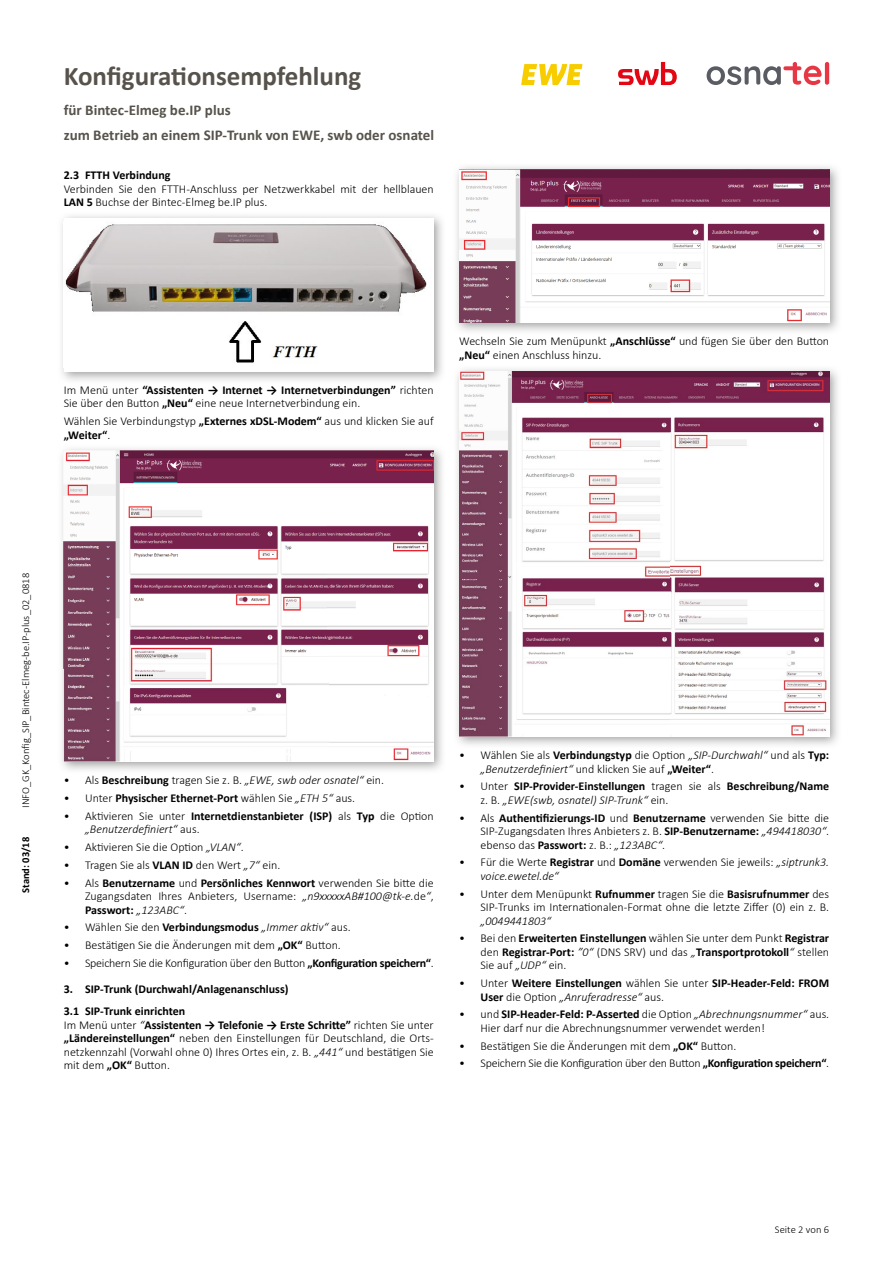
<style>
.page{position:relative;width:893px;height:1263px;background:#fff}
.page>*{position:absolute;margin:0;border:0;box-sizing:border-box;transform-origin:0 0}
.t1{font:700 27px "Calibri";color:#57534c}
.t2{font:700 15px/24.8px "Calibri";color:#57534c}
.t3{font:300 12px/13.5px "Calibri";color:#000}
.t4{font:700 12px/13.5px "Calibri";color:#000}
.t5{font:300 12px "Calibri";letter-spacing:-.02em;color:#000}
.t6{font:italic 300 12px "Calibri";color:#000}
.t7{font:300 10.5px "Calibri";color:#000}
.t8{font:700 10.5px "Calibri";color:#000}
.s1{font-weight:700}
.s2{font-style:italic}
.s3{font-weight:300}
.s4{font-weight:300;font-style:italic}
</style>
<div class="page">
<svg style="left:521px;top:64px;width:61px;height:21px"></svg>
<svg style="left:618px;top:62px;width:59px;height:23px"></svg>
<svg style="left:707px;top:62px;width:122px;height:23px"></svg>
<img style="left:61px;top:215px;width:381px;height:166px">
<div style="left:64px;top:218px;width:370px;height:153px;background:#fff"></div>
<img style="left:65px;top:224px;width:362px;height:139px">
<img style="left:61px;top:448px;width:381px;height:322px">
<img style="left:64px;top:451px;width:370px;height:311px">
<img style="left:456px;top:166px;width:382px;height:165px">
<img style="left:459px;top:170px;width:370px;height:153px">
<img style="left:457px;top:369px;width:381px;height:43px">
<img style="left:794px;top:412px;width:44px;height:333px">
<img style="left:459px;top:371px;width:370px;height:366px">
<h1 class="t1" style="left:64px;top:59px;width:299px">Konfigurationsempfehlung</h1>
<p class="t2" style="left:64px;top:97px;width:372px">für Bintec-Elmeg be.IP plus<br>zum Betrieb an einem SIP-Trunk von EWE, swb oder osnatel</p>
<p class="t4" style="left:64px;top:168px;width:108px">2.3 FTTH Verbindung</p>
<p class="t3" style="left:64px;top:182px;width:371px">Verbinden Sie den FTTH-Anschluss per Netzwerkkabel mit der hellblauen<br><span class="s1">LAN 5</span> Buchse der Bintec-Elmeg be.IP plus.</p>
<p class="t3" style="left:64px;top:383px;width:371px">Im Menü unter <span class="s1">“Assistenten → Internet → Internetverbindungen”</span> richten<br>Sie über den Button <span class="s1">„Neu“</span> eine neue Internetverbindung ein.</p>
<p class="t3" style="left:64px;top:414px;width:371px">Wählen Sie Verbindungstyp <span class="s1">„Externes xDSL-Modem“</span> aus und klicken Sie auf <span class="s1">„Weiter“</span>.</p>
<p class="t3" style="left:459px;top:335px;width:371px">Wechseln Sie zum Menüpunkt <span class="s1">„Anschlüsse“</span> und fügen Sie über den Button <span class="s1">„Neu“</span> einen Anschluss hinzu.</p>
<p class="t7" style="left:19px;top:808px;width:236px;rotate:-90deg">INFO_GK_Konfig_SIP_Bintec-Elmeg-be.IP-plus_02_0818</p>
<p class="t8" style="left:19px;top:893px;width:58px;rotate:-90deg">Stand: 03/18</p>
<p class="t3" style="left:64px;top:773px;width:322px">• Als <span class="s1">Beschreibung</span> tragen Sie z. B. <span class="s2">„EWE, swb oder osnatel“</span> ein.</p>
<p class="t4" style="left:64px;top:791px;width:293px"><span class="s3">• Unter</span> Physischer Ethernet-Port <span class="s3">wählen Sie</span> <span class="s4">„ETH 5“</span> <span class="s3">aus.</span></p>
<p class="t3" style="left:85px;top:809px;width:350px;text-indent:-21px">• Aktivieren Sie unter <span class="s1">Internetdienstanbieter (ISP)</span> als <span class="s1">Typ</span> die Option <span class="s2">„Benutzerdefiniert“</span> aus.</p>
<p class="t3" style="left:64px;top:840px;width:181px">• Aktivieren Sie die Option <span class="s2">„VLAN“</span>.</p>
<p class="t3" style="left:64px;top:858px;width:218px">• Tragen Sie als <span class="s1">VLAN ID</span> den Wert <span class="s2">„7“</span> ein.</p>
<p class="t3" style="left:85px;top:876px;width:350px;text-align:justify;text-indent:-21px">• Als <span class="s1">Benutzername</span> und <span class="s1">Persönliches Kennwort</span> verwenden Sie bitte die Zugangsdaten Ihres Anbieters, Username: <span class="s2">„n9xxxxxAB#100@tk-e.</span>de<span class="s2">“</span>, <span class="s1">Passwort:</span> <span class="s2">„123ABC“</span>.</p>
<p class="t3" style="left:64px;top:920px;width:288px">• Wählen Sie den <span class="s1">Verbindungsmodus</span> <span class="s2">„Immer aktiv“</span> aus.</p>
<p class="t3" style="left:64px;top:938px;width:279px">• Bestätigen Sie die Änderungen mit dem <span class="s1">„OK“</span> Button.</p>
<p class="t5" style="left:64px;top:955px;width:371px">• Speichern Sie die Konfiguration über den Button <span class="s1">„Konfiguration speichern“</span>.</p>
<p class="t4" style="left:64px;top:978px;width:226px;line-height:22px">3. SIP-Trunk (Durchwahl/Anlagenanschluss)<br>3.1 SIP-Trunk einrichten</p>
<p class="t3" style="left:64px;top:1018px;width:371px;text-align:justify">Im Menü unter <span class="s2">“</span><span class="s1">Assistenten → Telefonie → Erste Schritte”</span> richten Sie unter <span class="s1">„Ländereinstellungen“</span> neben den Einstellungen für Deutschland, die Orts&shy;netzkennzahl (Vorwahl ohne 0) Ihres Ortes ein, z. B. <span class="s2">„441“</span> und bestätigen Sie mit dem <span class="s1">„OK“</span> Button.</p>
<p class="t3" style="left:480px;top:748px;width:350px;text-indent:-21px">• Wählen Sie als <span class="s1">Verbindungstyp</span> die Option <span class="s2">„SIP-Durchwahl“</span> und als <span class="s1">Typ: </span><span class="s2">„Benutzerdefiniert“</span> und klicken Sie auf <span class="s1">„Weiter“</span>.</p>
<p class="t4" style="left:480px;top:780px;width:350px;text-indent:-21px"><span class="s3">• Unter</span> SIP-Provider-Einstellungen <span class="s3">tragen sie als</span> Beschreibung/Name <span class="s3">z. B.</span> <span class="s4">„EWE(swb, osnatel) SIP-Trunk“</span> <span class="s3">ein.</span></p>
<p class="t3" style="left:480px;top:811px;width:350px;text-align:justify;text-indent:-21px">• Als <span class="s1">Authentifizierungs-ID</span> und <span class="s1">Benutzername</span> verwenden Sie bitte die SIP-Zugangsdaten Ihres Anbieters z. B. <span class="s1">SIP-Benutzername:</span> <span class="s2">„494418030“</span>. ebenso das <span class="s1">Passwort:</span> z. B.: <span class="s2">„123ABC“</span>.</p>
<p class="t3" style="left:480px;top:856px;width:350px;text-indent:-21px">• Für die Werte <span class="s1">Registrar</span> und <span class="s1">Domäne</span> verwenden Sie jeweils: <span class="s2">„siptrunk3. voice.ewetel.de“</span></p>
<p class="t3" style="left:459px;top:887px;width:371px;text-align:right">• Unter dem Menüpunkt <span class="s1">Rufnummer</span> tragen Sie die <span class="s1">Basisrufnummer</span> des<br>SIP-Trunks im Internationalen-Format ohne die letzte Ziffer (0) ein z. B.</p>
<p class="t6" style="left:480px;top:913px;width:72px">„0049441803“</p>
<p class="t4" style="left:480px;top:932px;width:350px;text-align:justify;text-indent:-21px"><span class="s3">• Bei den</span> Erweiterten Einstellungen <span class="s3">wählen Sie unter dem Punkt</span> Registrar <span class="s3">den</span> Registrar-Port: <span class="s4">”0“</span> <span class="s3">(DNS SRV) und das</span> <span class="s4">„</span>Transportprotokoll<span class="s4">“</span> <span class="s3">stellen Sie auf</span> <span class="s4">„UDP“</span> <span class="s3">ein.</span></p>
<p class="t4" style="left:480px;top:976px;width:350px;text-indent:-21px"><span class="s3">• Unter</span> Weitere Einstellungen <span class="s3">wählen Sie unter</span> SIP-Header-Feld: FROM<br>User <span class="s3">die Option</span> <span class="s4">„Anruferadresse“</span> <span class="s3">aus.</span></p>
<p class="t3" style="left:481px;top:1008px;width:350px;text-indent:-21px">• und <span class="s1">SIP-Header-Feld: P-Asserted</span> die Option <span class="s2">„Abrechnungsnummer“</span> aus.<br>Hier darf nur die Abrechnungsnummer verwendet werden!</p>
<p class="t3" style="left:459px;top:1039px;width:279px">• Bestätigen Sie die Änderungen mit dem <span class="s1">„OK“</span> Button.</p>
<p class="t5" style="left:459px;top:1056px;width:371px">• Speichern Sie die Konfiguration über den Button <span class="s1">„Konfiguration speichern“</span>.</p>
<p class="t7" style="left:775px;top:1223px;width:56px">Seite 2 von 6</p>
</div>
